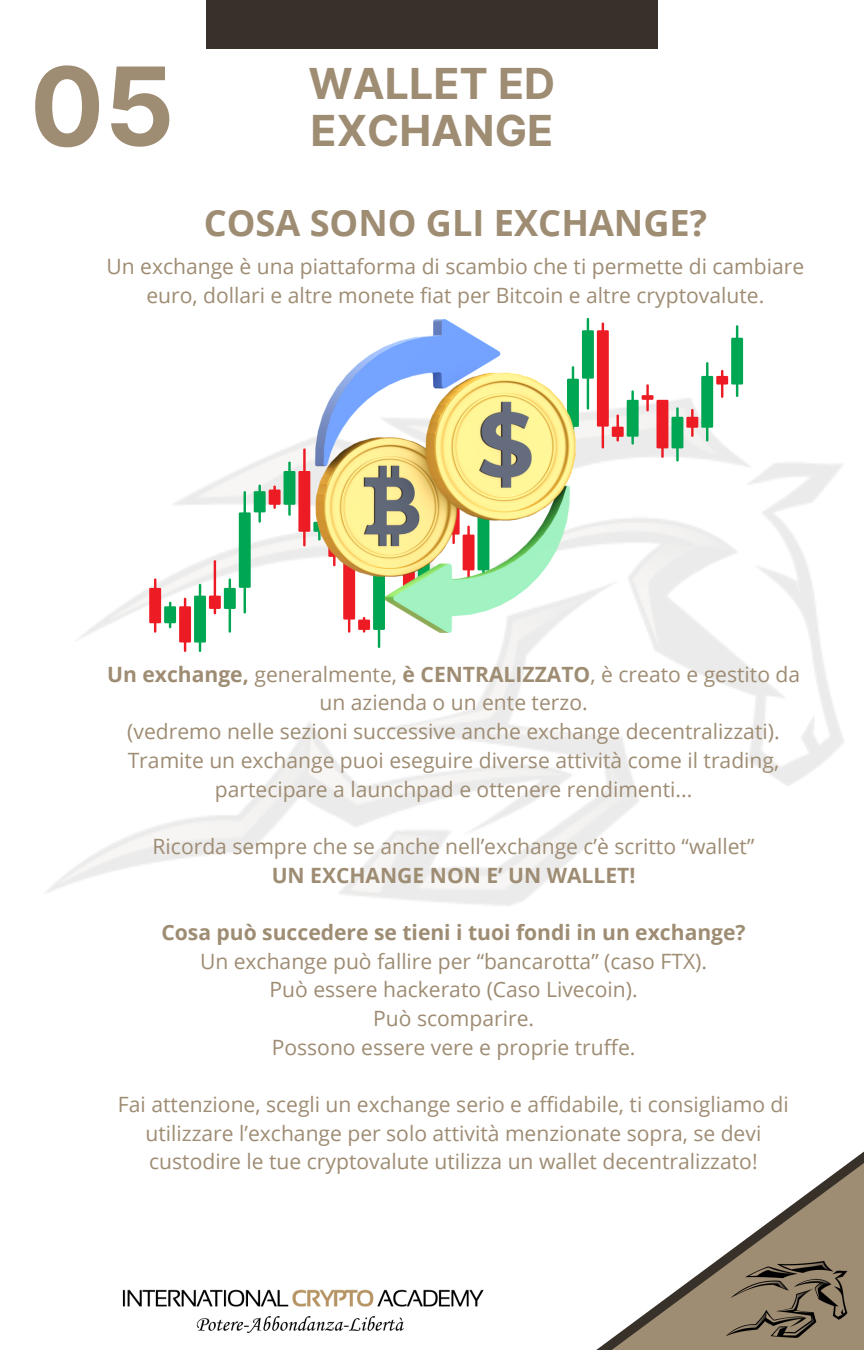
<style>
.page{position:relative;width:864px;height:1350px;background:#fff}
.page>*{position:absolute;margin:0;border:0;box-sizing:border-box;transform-origin:0 0}
.t1{font:700 108.67px "Inter";color:#9e8c73}
.t2{font:700 42.75px "Inter";color:#9e8c73}
.t3{font:700 36.23px "Open Sans";color:#9e8c73}
.t4{font:21.15px/28.8px "Open Sans";color:#9e8c73;text-align:center}
.t5{font:700 21.15px "Open Sans";color:#9e8c73}
.s1{font-weight:700}
</style>
<div class="page">
<div style="left:206px;top:0;width:452px;height:48px;background:#373129"></div>
<svg style="left:596px;top:1151px;width:268px;height:199px"></svg>
<img style="left:122px;top:1289px;width:362px;height:44px">
<img style="left:653px;top:1249px;width:211px;height:95px">
<svg style="left:149px;top:318px;width:594px;height:334px"></svg>
<img style="left:316px;top:320px;width:260px;height:312px">
<p class="t1" style="left:30px;top:41px;width:146px">05</p>
<p class="t2" style="left:309px;top:57px;width:248px">WALLET ED</p>
<p class="t2" style="left:311px;top:105px;width:244px">EXCHANGE</p>
<p class="t3" style="left:204px;top:197px;width:505px">COSA SONO GLI EXCHANGE?</p>
<p class="t4" style="left:106px;top:252px;width:699px">Un exchange è una piattaforma di scambio che ti permette di cambiare euro, dollari e altre monete fiat per Bitcoin e altre cryptovalute.</p>
<p class="t4" style="left:107px;top:659px;width:694px"><span class="s1">Un exchange,</span> generalmente, <span class="s1">è CENTRALIZZATO</span>, è creato e gestito da un azienda o un ente terzo.</p>
<p class="t4" style="left:127px;top:717px;width:654px">(vedremo nelle sezioni successive anche exchange decentralizzati).</p>
<p class="t4" style="left:128px;top:745px;width:653px">Tramite un exchange puoi eseguire diverse attività come il trading, partecipare a launchpad e ottenere rendimenti...</p>
<p class="t4" style="left:153px;top:831px;width:603px">Ricorda sempre che se anche nell’exchange c’è scritto “wallet”</p>
<p class="t5" style="left:272px;top:860px;width:365px">UN EXCHANGE NON E’ UN WALLET!</p>
<p class="t5" style="left:161px;top:917px;width:586px">Cosa può succedere se tieni i tuoi fondi in un exchange?</p>
<p class="t4" style="left:200px;top:946px;width:508px">Un exchange può fallire per “bancarotta” (caso FTX).</p>
<p class="t4" style="left:270px;top:975px;width:370px">Può essere hackerato (Caso Livecoin).</p>
<p class="t4" style="left:373px;top:1003px;width:162px">Può scomparire.</p>
<p class="t4" style="left:272px;top:1032px;width:365px">Possono essere vere e proprie truffe.</p>
<p class="t4" style="left:118px;top:1089px;width:672px">Fai attenzione, scegli un exchange serio e affidabile, ti consigliamo di utilizzare l’exchange per solo attività menzionate sopra, se devi custodire le tue cryptovalute utilizza un wallet decentralizzato!</p>
</div>
